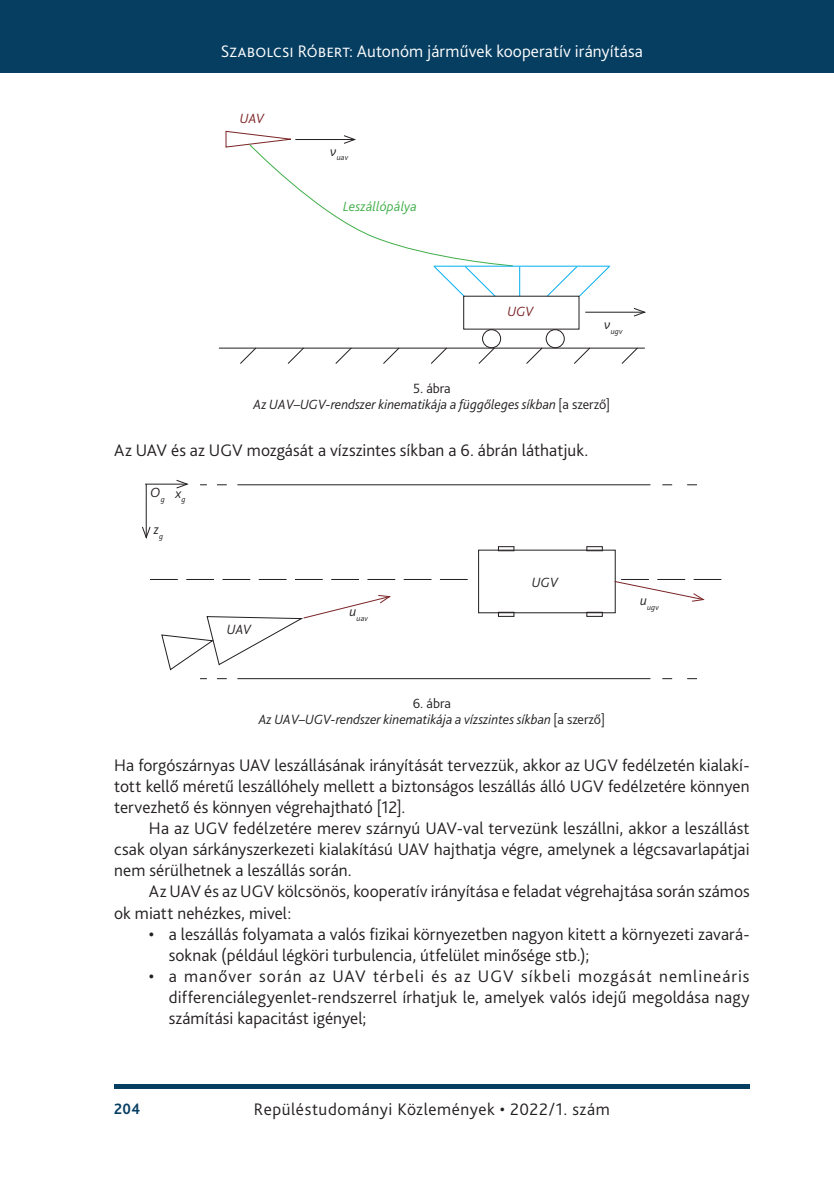
<style>
.page{position:relative;width:834px;height:1181px;background:#fff}
.page>*{position:absolute;margin:0;border:0;box-sizing:border-box;transform-origin:0 0}
._2__Body_1st_paragra{font:300 17.5px/21px "Bliss Pro";letter-spacing:.005em;color:#231f20;text-align:justify}
._1__Body{font:300 17.5px/21px "Bliss Pro";color:#231f20;text-align:justify}
.t1{font:300 17.5px "Bliss Pro";letter-spacing:.005em;color:#fff}
._2__Body_1st_paragra-2{font:300 17.5px "Bliss Pro";letter-spacing:.03em;color:#231f20}
.t2{font:700 15.75px "Bliss Pro";color:#063e62;scale:.95 1}
.Ábra__képalárás{font:italic 300 14px "Bliss Pro";color:#231f20}
.t3{font:italic 300 14px "Bliss Pro";letter-spacing:.01em;color:#40ae49}
.Ábra_címe{font:300 14px "Bliss Pro";color:#231f20}
.t4{font:italic 300 14px "Bliss Pro";letter-spacing:.005em;color:#7a2325}
.t5{font:italic 300 8.22px "Bliss Pro";letter-spacing:.02em;color:#231f20}
.s1{font-style:normal}
.s2{font-weight:400}
</style>
<div class="page">
<div style="left:0;top:0;width:833px;height:73px;background:#063e62"></div>
<hr style="left:833px;top:0;width:1px;height:73px;background:#063e62">
<div style="left:114px;top:1084px;width:635px;height:5px;background:#063e62"></div>
<hr style="left:585px;top:312px;width:59px;height:1px;background:#231f20">
<svg style="left:632px;top:308px;width:14px;height:9px"></svg>
<div style="left:482px;top:329px;width:19px;height:19px;border:1px solid #231f20;border-radius:50%"></div>
<div style="left:545px;top:329px;width:19px;height:19px;border:1px solid #231f20;border-radius:50%"></div>
<hr style="left:219px;top:348px;width:425px;height:1px;background:#231f20">
<svg style="left:239px;top:347px;width:18px;height:17px"></svg>
<svg style="left:287px;top:347px;width:18px;height:17px"></svg>
<svg style="left:334px;top:347px;width:18px;height:17px"></svg>
<svg style="left:382px;top:347px;width:18px;height:17px"></svg>
<svg style="left:430px;top:347px;width:18px;height:17px"></svg>
<svg style="left:477px;top:347px;width:18px;height:17px"></svg>
<svg style="left:525px;top:347px;width:18px;height:17px"></svg>
<svg style="left:573px;top:347px;width:18px;height:17px"></svg>
<svg style="left:620px;top:347px;width:18px;height:17px"></svg>
<hr style="left:433px;top:266px;width:177px;height:1px;background:#00aeef">
<hr style="left:519px;top:266px;width:1px;height:30px;background:#00aeef">
<svg style="left:545px;top:265px;width:65px;height:32px"></svg>
<svg style="left:225px;top:130px;width:288px;height:166px"></svg>
<hr style="left:145px;top:484px;width:42px;height:1px;background:#231f20">
<svg style="left:175px;top:480px;width:14px;height:9px"></svg>
<hr style="left:146px;top:484px;width:1px;height:53px;background:#231f20">
<svg style="left:142px;top:526px;width:9px;height:13px"></svg>
<hr style="left:237px;top:484px;width:413px;height:1px;background:#231f20">
<hr style="left:237px;top:678px;width:413px;height:1px;background:#231f20">
<svg style="left:150px;top:579px;width:28px;height:1px"></svg>
<svg style="left:186px;top:579px;width:28px;height:1px"></svg>
<svg style="left:222px;top:579px;width:28px;height:1px"></svg>
<svg style="left:259px;top:579px;width:27px;height:1px"></svg>
<svg style="left:295px;top:579px;width:28px;height:1px"></svg>
<svg style="left:331px;top:579px;width:28px;height:1px"></svg>
<svg style="left:367px;top:579px;width:28px;height:1px"></svg>
<svg style="left:403px;top:579px;width:28px;height:1px"></svg>
<svg style="left:440px;top:579px;width:27px;height:1px"></svg>
<div style="left:498px;top:546px;width:16px;height:5px;border:1px solid #231f20"></div>
<div style="left:498px;top:612px;width:16px;height:5px;border:1px solid #231f20"></div>
<div style="left:586px;top:546px;width:16px;height:5px;border:1px solid #231f20"></div>
<div style="left:586px;top:612px;width:16px;height:5px;border:1px solid #231f20"></div>
<svg style="left:614px;top:579px;width:107px;height:23px"></svg>
<svg style="left:161px;top:595px;width:230px;height:76px"></svg>
<p class="t1" style="left:221px;top:41px;width:423px">Szabolcsi Róbert: Autonóm járművek kooperatív irányítása</p>
<p class="t4" style="left:240px;top:109px;width:26px">UAV</p>
<p class="t5" style="left:330px;top:152px;width:20px"><sup>ν</sup>uav</p>
<p class="t3" style="left:343px;top:198px;width:75px">Leszállópálya</p>
<p class="t4" style="left:507px;top:302px;width:28px">UGV</p>
<p class="t5" style="left:604px;top:326px;width:20px"><sup>ν</sup>ugv</p>
<p class="Ábra_címe" style="left:413px;top:380px;width:39px">5. ábra</p>
<p class="Ábra__képalárás" style="left:253px;top:396px;width:358px">Az UAV–UGV-rendszer kinematikája a függőleges síkban <span class="s1">[a szerző]</span></p>
<p class="_2__Body_1st_paragra" style="left:114px;top:439px;width:475px">Az UAV és az UGV mozgását a vízszintes síkban a -6. ábrán láthatjuk.</p>
<p class="Ábra__képalárás" style="left:150px;top:484px;width:36px">O<sub>g</sub> x<sub>g</sub></p>
<p class="Ábra__képalárás" style="left:154px;top:521px;width:11px">z<sub>g</sub></p>
<p class="Ábra__képalárás" style="left:227px;top:621px;width:26px">UAV</p>
<p class="t5" style="left:349px;top:613px;width:20px"><sup>u</sup>uav</p>
<p class="Ábra__képalárás" style="left:531px;top:573px;width:28px">UGV</p>
<p class="t5" style="left:640px;top:602px;width:20px"><sup>u</sup>ugv</p>
<p class="Ábra_címe" style="left:413px;top:695px;width:40px">6. ábra</p>
<p class="Ábra__képalárás" style="left:259px;top:711px;width:348px">Az UAV–UGV-rendszer kinematikája a vízszintes síkban <span class="s1">[a szerző]</span></p>
<p class="_2__Body_1st_paragra" style="left:114px;top:754px;width:636px">Ha forgószárnyas UAV leszállásának irányítását tervezzük, akkor az UGV fedélzetén kialakí&shy;tott kellő méretű leszállóhely mellett a biztonságos leszállás álló UGV fedélzetére könnyen tervezhető és könnyen végrehajtható [12].</p>
<p class="_1__Body" style="left:114px;top:817px;width:637px;text-indent:35px">Ha az UGV fedélzetére merev szárnyú UAV-val tervezünk leszállni, akkor a leszállást csak olyan sárkányszerkezeti kialakítású UAV hajthatja végre, amelynek a légcsavarlapátjai nem sérülhetnek a leszállás során.</p>
<p class="_1__Body" style="left:114px;top:880px;width:637px;text-indent:35px">Az UAV és az UGV kölcsönös, kooperatív irányítása e feladat végrehajtása során számos ok miatt nehézkes, mivel:</p>
<p class="_2__Body_1st_paragra" style="left:169px;top:922px;width:582px;text-indent:-20px"><span class="s2">•</span> a leszállás folyamata a valós fizikai környezetben nagyon kitett a környezeti zavará&shy;soknak (például légköri turbulencia, útfelület minősége stb.);</p>
<p class="_2__Body_1st_paragra" style="left:169px;top:964px;width:582px;text-indent:-20px"><span class="s2">•</span> a manőver során az UAV térbeli és az UGV síkbeli mozgását nemlineáris differenciálegyenlet-rendszerrel írhatjuk le, amelyek valós idejű megoldása nagy számítási kapacitást igényel;</p>
<p class="t2" style="left:114px;top:1099px;width:29px">204</p>
<p class="_2__Body_1st_paragra-2" style="left:254px;top:1098px;width:357px">Repüléstudományi Közlemények • 2022/1. szám</p>
</div>
